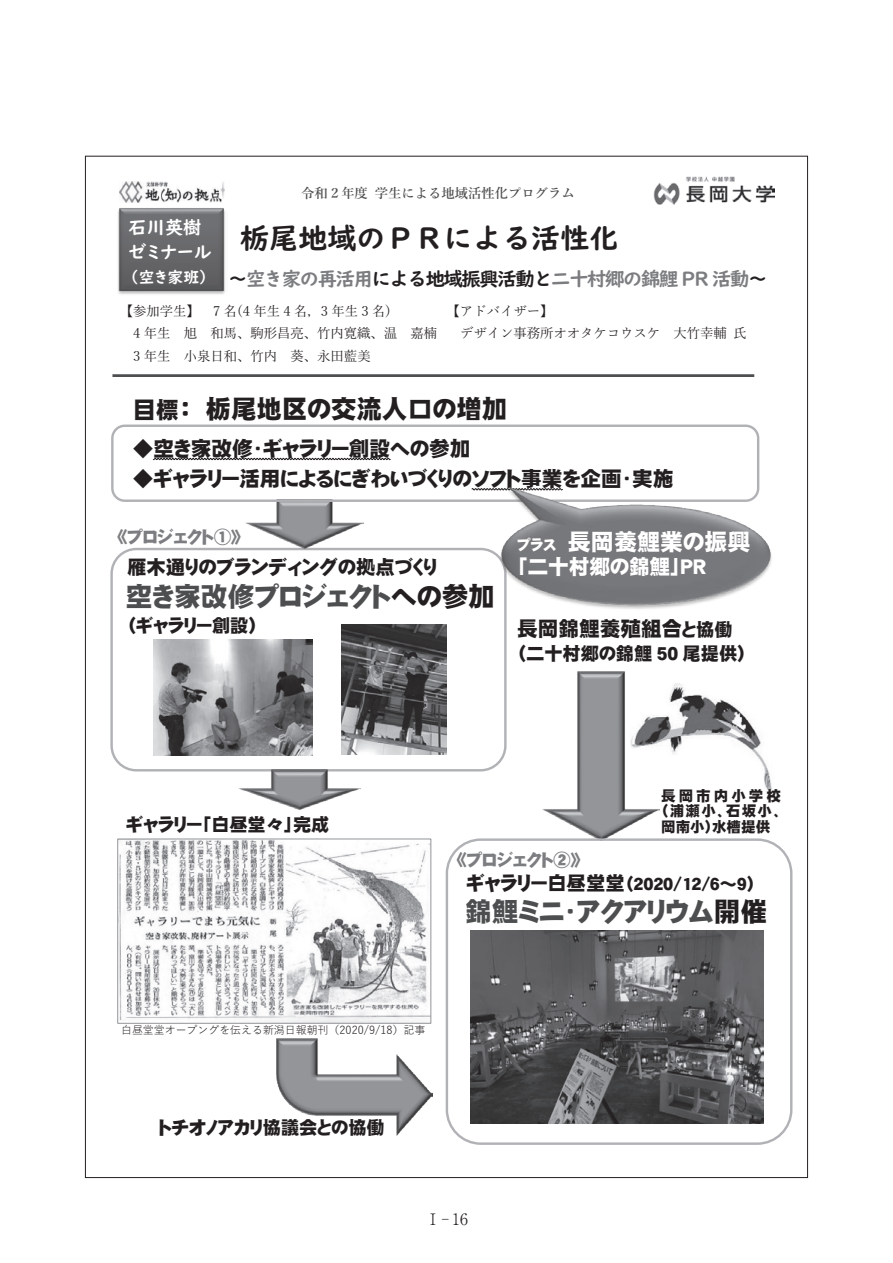
<style>
.page{position:relative;width:893px;height:1263px;background:#fff}
.page>*{position:absolute;margin:0;border:0;box-sizing:border-box;transform-origin:0 0}
.t1{font:29.1px "UD Digi Kyokasho NP B";color:#231f20}
.t2{font:26.7px "WRD EMBED SUB 44";color:#4d4e4f}
.t3{font:25.5px "WRD EMBED SUB 44";color:#231f20}
.t4{font:22.95px "WRD EMBED SUB 44";letter-spacing:.005em;color:#fff}
.t5{font:20.7px "WRD EMBED SUB 44";color:#231f20}
.t6{font:20.7px "WRD EMBED SUB 44";color:#fff}
.t7{font:19.35px "UD Digi Kyokasho NP B";letter-spacing:-.075em;color:#7b7d80}
.t8{font:19.35px "WRD EMBED SUB 44";color:#231f20}
.t9{font:18.15px "WRD EMBED SUB 44";color:#231f20}
.t10{font:18.15px/24.3px "UD Digi Kyokasho NK B";color:#fff}
.t11{font:17.1px/23.5px "WRD EMBED SUB 44";color:#231f20}
.t12{font:17.1px "WRD EMBED SUB 44";color:#7b7d80}
.t13{font:15.75px "UD Digi Kyokasho NK B";color:#fff}
.t14{font:300 15.75px "Ryumin Pr 6";color:#231f20}
.t15{font:14.55px/15.8px "WRD EMBED SUB 44";letter-spacing:.09em;color:#231f20;text-align:justify}
.t16{font:13.35px "Yu Mincho";color:#231f20}
.t17{font:600 13.35px "Yu Mincho";color:#4d4e4f}
.t18{font:10.95px "Yu Gothic";color:#231f20}
.s1{color:#231f20}
.s2{font-size:22.95px}
.s3{font-size:26.7px}
.s4{font-size:14.55px}
.s5{font-size:18.15px}
.s6{color:#7b7d80}
.s7{font-size:19.35px}
</style>
<div class="page">
<img style="left:654px;top:177px;width:120px;height:28px">
<img style="left:119px;top:182px;width:105px;height:20px">
<img style="left:543px;top:672px;width:116px;height:166px">
<img style="left:630px;top:683px;width:142px;height:108px">
<div style="left:110px;top:548px;width:397px;height:223px;border:2px solid #b1b2b6;border-radius:25px"></div>
<img style="left:276px;top:1046px;width:156px;height:89px">
<img style="left:118px;top:208px;width:107px;height:86px">
<hr style="left:112px;top:374px;width:642px;height:3px;background:#4d4e4f">
<svg style="left:153px;top:458px;width:238px;height:2px"></svg>
<svg style="left:471px;top:488px;width:26px;height:2px"></svg>
<img style="left:245px;top:502px;width:119px;height:47px">
<div style="left:111px;top:424px;width:648px;height:78px;border:2px solid #b1b2b6;border-radius:12px"></div>
<img style="left:497px;top:485px;width:275px;height:126px">
<div style="left:508px;top:527px;width:251px;height:50px;background:#76787b"></div>
<img style="left:342px;top:624px;width:105px;height:131px">
<img style="left:153px;top:639px;width:160px;height:116px">
<img style="left:239px;top:769px;width:121px;height:41px">
<img style="left:276px;top:1022px;width:156px;height:24px">
<img style="left:119px;top:840px;width:310px;height:182px">
<div style="left:117px;top:838px;width:314px;height:186px;border:1px solid #939598"></div>
<img style="left:470px;top:930px;width:294px;height:194px">
<div style="left:446px;top:838px;width:346px;height:307px;border:2px solid #b1b2b6;border-radius:34px"></div>
<p class="t17" style="left:301px;top:185px;width:275px">令和２年度学生による地域活性化プログラム</p>
<h1 class="t1" style="left:240px;top:221px;width:380px">栃尾地域のＰＲによる活性化</h1>
<h3 class="t7" style="left:228px;top:267px;width:541px"><span class="s1">～</span>空き家の再活用<span class="s1">による地域振興活動と</span>二十村郷の錦鯉 PR 活動<span class="s1">～</span></h3>
<p class="t16" style="left:120px;top:299px;width:273px">【参加学生】 7 名(4 年生 4 名，3 年生 3 名)</p>
<p class="t16" style="left:447px;top:299px;width:108px">【アドバイザー】</p>
<p class="t16" style="left:133px;top:321px;width:306px">4 年生 旭 和馬、駒形昌亮、竹内寛織、温 嘉楠</p>
<p class="t16" style="left:460px;top:321px;width:288px">デザイン事務所オオタケコウスケ 大竹幸輔氏</p>
<p class="t16" style="left:133px;top:343px;width:239px">3 年生 小泉日和、竹内 葵、永田藍美</p>
<h3 class="t10" style="left:129px;top:215px;width:84px">石川英樹ゼミナール</h3>
<p class="t13" style="left:129px;top:268px;width:82px">（空き家班）</p>
<h3 class="t3" style="left:133px;top:396px;width:376px"><span class="s2">目標</span><span class="s3">：</span>栃尾地区の交流人口の増加</h3>
<h3 class="t5" style="left:133px;top:438px;width:339px">◆空き家改修・ギャラリー創設への参加</h3>
<h3 class="t5" style="left:133px;top:468px;width:542px">◆ギャラリー活用によるにぎわいづくりのソフト事業を企画・実施</h3>
<p class="t12" style="left:117px;top:529px;width:125px">《プロジェクト①》</p>
<h3 class="t8" style="left:127px;top:558px;width:311px">雁木通りのブランディングの拠点づくり</h3>
<h2 class="t2" style="left:126px;top:583px;width:371px">空き家改修プロジェクト<span class="s1">への参加</span></h2>
<h3 class="t9" style="left:127px;top:616px;width:132px">（ギャラリー創設）</h3>
<h3 class="t4" style="left:517px;top:531px;width:235px"><span class="s4">プラス</span> 長岡養鯉業の振興</h3>
<h3 class="t6" style="left:517px;top:556px;width:190px">「二十村郷の錦鯉」PR</h3>
<h3 class="t5" style="left:517px;top:618px;width:217px">長岡錦鯉養殖組合<span class="s5">と協働</span></h3>
<h3 class="t9" style="left:517px;top:644px;width:231px">（二十村郷の錦鯉 50 尾提供）</h3>
<h3 class="t9" style="left:126px;top:815px;width:205px">ギャラリー「白昼堂々」完成</h3>
<p class="t15" style="left:661px;top:787px;width:121px">長岡市内小学校（浦瀬小、石坂小、岡南小）水槽提供</p>
<p class="t11" style="left:466px;top:848px;width:290px;text-indent:-10px"><span class="s6">《プロジェクト②》<br></span><span class="s7">ギャラリー白昼堂堂</span>（2020/12/6～9）</p>
<h2 class="t2" style="left:465px;top:898px;width:303px">錦鯉ミニ・アクアリウム<span class="s1">開催</span></h2>
<p class="t18" style="left:121px;top:1020px;width:306px">白昼堂堂オープングを伝える新潟日報朝刊（2020/9/18）記事</p>
<h3 class="t9" style="left:159px;top:1119px;width:227px">トチオノアカリ協議会との協働</h3>
<p class="t14" style="left:425px;top:1206px;width:44px">Ⅰ- 16</p>
</div>
